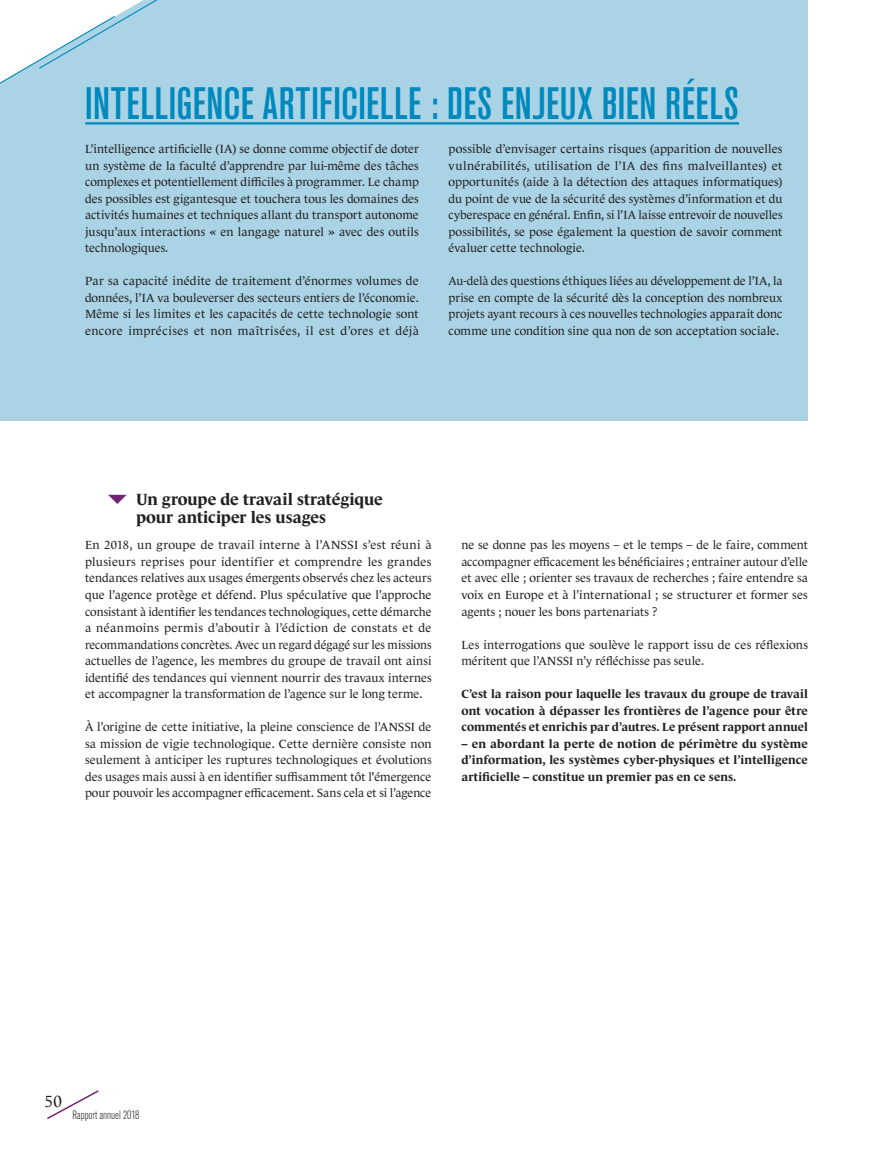
<style>
.page{position:relative;width:893px;height:1149px;background:#fff}
.page>*{position:absolute;margin:0;border:0;box-sizing:border-box;transform-origin:0 0}
.t1{font:500 condensed 45px "Akzidenz Grotesk Pro";letter-spacing:.015em;color:#0089bd}
.t2{font:700 16.5px/18px "Le Monde Journal Pro";letter-spacing:-.005em;color:#231f20}
.t3{font:16.5px "Le Monde Journal Pro";color:#231f20}
.t4{font:12px/16.5px "Le Monde Journal Pro";letter-spacing:.005em;color:#231f20;text-align:justify}
.t5{font:700 12px/16.5px "Le Monde Journal Pro";letter-spacing:.005em;color:#231f20;text-align:justify}
.t6{font:300 condensed 12px "Akzidenz Grotesk Pro";color:#231f20}
</style>
<div class="page">
<svg style="left:47px;top:1090px;width:52px;height:30px"></svg>
<div style="left:0;top:0;width:808px;height:420px;background:#aad3e5"></div>
<hr style="left:85px;top:122px;width:654px;height:2px;background:#0089bd">
<svg style="left:0;top:0;width:158px;height:84px"></svg>
<h1 class="t1" style="left:85px;top:74px;width:655px">INTELLIGENCE ARTIFICIELLE : DES ENJEUX BIEN RÉELS</h1>
<p class="t4" style="left:85px;top:139px;width:335px">L’intelligence artificielle (IA) se donne comme objectif de doter un système de la faculté d’apprendre par lui-même des tâches complexes et potentiellement difficiles à programmer. Le champ des possibles est gigantesque et touchera tous les domaines des activités humaines et techniques allant du transport autonome jusqu’aux interactions « en langage naturel » avec des outils technologiques.</p>
<p class="t4" style="left:85px;top:271px;width:335px">Par sa capacité inédite de traitement d’énormes volumes de données, l’IA va bouleverser des secteurs entiers de l’économie.<br>Même si les limites et les capacités de cette technologie sont encore imprécises et non maîtrisées, il est d’ores et déjà</p>
<p class="t4" style="left:449px;top:139px;width:335px">possible d’envisager certains risques (apparition de nouvelles vulnérabilités, utilisation de l’IA des fins malveillantes) et opportunités (aide à la détection des attaques informatiques) du point de vue de la sécurité des systèmes d’information et du cyberespace en général. Enfin, si l’IA laisse entrevoir de nouvelles possibilités, se pose également la question de savoir comment évaluer cette technologie.</p>
<p class="t4" style="left:449px;top:271px;width:335px">Au-delà des questions éthiques liées au développement de l’IA, la prise en compte de la sécurité dès la conception des nombreux projets ayant recours à ces nouvelles technologies apparait donc comme une condition sine qua non de son acceptation sociale.</p>
<h2 class="t2" style="left:136px;top:488px;width:248px">Un groupe de travail stratégique pour anticiper les usages</h2>
<p class="t4" style="left:85px;top:535px;width:348px">En 2018, un groupe de travail interne à l’ANSSI s’est réuni à plusieurs reprises pour identifier et comprendre les grandes tendances relatives aux usages émergents observés chez les acteurs que l’agence protège et défend. Plus spéculative que l’approche consistant à identifier les tendances technologiques, cette démarche a néanmoins permis d’aboutir à l’édiction de constats et de recommandations concrètes. Avec un regard dégagé sur les missions actuelles de l’agence, les membres du groupe de travail ont ainsi identifié des tendances qui viennent nourrir des travaux internes et accompagner la transformation de l’agence sur le long terme.</p>
<p class="t4" style="left:85px;top:717px;width:348px">À l’origine de cette initiative, la pleine conscience de l’ANSSI de sa mission de vigie technologique. Cette dernière consiste non seulement à anticiper les ruptures technologiques et évolutions des usages mais aussi à en identifier suffisamment tôt l'émergence pour pouvoir les accompagner efficacement. Sans cela et si l’agence</p>
<p class="t4" style="left:461px;top:535px;width:348px">ne se donne pas les moyens – et le temps – de le faire, comment accompagner efficacement les bénéficiaires ; entrainer autour d’elle et avec elle ; orienter ses travaux de recherches ; faire entendre sa voix en Europe et à l’international ; se structurer et former ses agents ; nouer les bons partenariats ?</p>
<p class="t4" style="left:461px;top:634px;width:348px">Les interrogations que soulève le rapport issu de ces réflexions méritent que l’ANSSI n’y réfléchisse pas seule.</p>
<p class="t5" style="left:461px;top:684px;width:348px">C’est la raison pour laquelle les travaux du groupe de travail ont vocation à dépasser les frontières de l’agence pour être commentés et enrichis par d’autres. Le présent rapport annuel</p>
<p class="t5" style="left:461px;top:733px;width:348px">– en abordant la perte de notion de périmètre du système d’information, les systèmes cyber-physiques et l’intelligence artificielle – constitue un premier pas en ce sens.</p>
<h2 class="t3" style="left:45px;top:1087px;width:18px">50</h2>
<p class="t6" style="left:72px;top:1106px;width:69px">Rapport annuel 2018</p>
</div>
